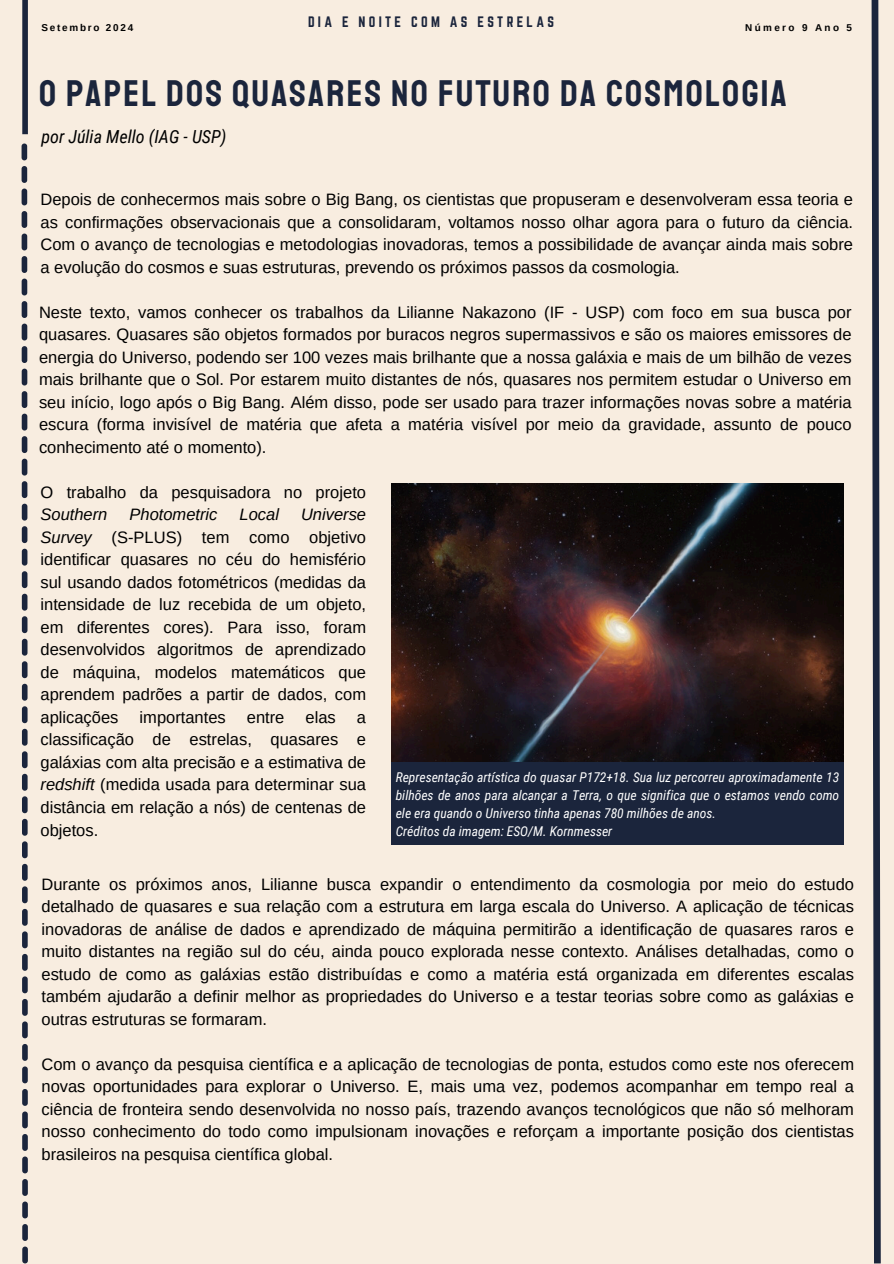
<style>
.page{position:relative;width:894px;height:1264px;background:#fff}
.page>*{position:absolute;margin:0;border:0;box-sizing:border-box;transform-origin:0 0}
.t1{font:37.5px "Staatliches";letter-spacing:.06em;color:#1b253c}
.t2{font:italic 18px "Roboto Condensed";color:#000}
.t3{font:16.5px/22.5px "Arimo";color:#000;text-align:justify}
.t4{font:italic 16.5px "Arimo";color:#000}
.t5{font:italic 13.5px/18px "Roboto Condensed";color:#fff}
.t6{font:13.2px "Norwester";letter-spacing:.25em;color:#1b253c}
.t7{font:700 9.9px "Arimo";letter-spacing:.18em;color:#000}
.t8{font:700 9.9px "Arimo";letter-spacing:.24em;color:#000}
.s1{font-style:italic}
</style>
<div class="page">
<div style="left:0;top:0;width:893px;height:1263px;background:#f8ede0"></div>
<svg style="left:22px;top:143px;width:6px;height:1120px"></svg>
<div style="left:22px;top:0;width:6px;height:134px;background:#1b253c"></div>
<svg style="left:871px;top:0;width:10px;height:1263px"></svg>
<img style="left:391px;top:483px;width:452px;height:279px">
<div style="left:391px;top:762px;width:452px;height:83px;background:#1b253c"></div>
<p class="t7" style="left:41px;top:22px;width:93px">Setembro 2024</p>
<h1 class="t6" style="left:308px;top:14px;width:247px">DIA E NOITE COM AS ESTRELAS</h1>
<p class="t8" style="left:745px;top:22px;width:108px">Número 9 Ano 5</p>
<h2 class="t1" style="left:39px;top:70px;width:749px">O PAPEL DOS QUASARES NO FUTURO DA COSMOLOGIA</h2>
<h2 class="t2" style="left:41px;top:126px;width:186px">por Júlia Mello (IAG - USP)</h2>
<h2 class="t3" style="left:40px;top:188px;width:813px">Depois de conhecermos mais sobre o Big Bang, os cientistas que propuseram e desenvolveram essa teoria e as confirmações observacionais que a consolidaram, voltamos nosso olhar agora para o futuro da ciência.<br>Com o avanço de tecnologias e metodologias inovadoras, temos a possibilidade de avançar ainda mais sobre a evolução do cosmos e suas estruturas, prevendo os próximos passos da cosmologia.</h2>
<p class="t3" style="left:39px;top:301px;width:813px">Neste texto, vamos conhecer os trabalhos da Lilianne Nakazono (IF - USP) com foco em sua busca por quasares. Quasares são objetos formados por buracos negros supermassivos e são os maiores emissores de energia do Universo, podendo ser 100 vezes mais brilhante que a nossa galáxia e mais de um bilhão de vezes mais brilhante que o Sol. Por estarem muito distantes de nós, quasares nos permitem estudar o Universo em seu início, logo após o Big Bang. Além disso, pode ser usado para trazer informações novas sobre a matéria escura (forma invisível de matéria que afeta a matéria visível por meio da gravidade, assunto de pouco conhecimento até o momento).</p>
<h2 class="t3" style="left:40px;top:481px;width:327px">O trabalho da pesquisadora no projeto<br><span class="s1">Southern</span></h2>
<h2 class="t3" style="left:40px;top:503px;width:327px;text-indent:260px"><span class="s1">Universe Survey</span> (S-PLUS) tem como objetivo identificar quasares no céu do hemisfério sul usando dados fotométricos (medidas da intensidade de luz recebida de um objeto, em diferentes cores). Para isso, foram desenvolvidos algoritmos de aprendizado de máquina, modelos matemáticos que aprendem padrões a partir de dados, com aplicações</h2>
<h2 class="t4" style="left:129px;top:505px;width:89px">Photometric</h2>
<h2 class="t4" style="left:239px;top:505px;width:41px">Local</h2>
<h2 class="t3" style="left:139px;top:706px;width:88px">importantes</h2>
<h2 class="t3" style="left:247px;top:706px;width:39px">entre</h2>
<h2 class="t3" style="left:305px;top:706px;width:32px">elas</h2>
<h2 class="t3" style="left:40px;top:706px;width:327px;text-indent:316px">a classificação de estrelas, quasares e galáxias com alta precisão e a estimativa de <span class="s1">redshift</span> (medida usada para determinar sua distância em relação a nós) de centenas de objetos.</h2>
<h4 class="t5" style="left:395px;top:768px;width:445px">Representação artística do quasar P172+18. Sua luz percorreu aproximadamente 13 bilhões de anos para alcançar a Terra, o que significa que o estamos vendo como ele era quando o Universo tinha apenas 780 milhões de anos.<br>Créditos da imagem: ESO/M. Kornmesser</h4>
<h2 class="t3" style="left:41px;top:872px;width:813px">Durante os próximos anos, Lilianne busca expandir o entendimento da cosmologia por meio do estudo detalhado de quasares e sua relação com a estrutura em larga escala do Universo. A aplicação de técnicas inovadoras de análise de dados e aprendizado de máquina permitirão a identificação de quasares raros e muito distantes na região sul do céu, ainda pouco explorada nesse contexto. Análises detalhadas, como o estudo de como as galáxias estão distribuídas e como a matéria está organizada em diferentes escalas também ajudarão a definir melhor as propriedades do Universo e a testar teorias sobre como as galáxias e outras estruturas se formaram.</h2>
<h2 class="t3" style="left:41px;top:1052px;width:813px">Com o avanço da pesquisa científica e a aplicação de tecnologias de ponta, estudos como este nos oferecem novas oportunidades para explorar o Universo. E, mais uma vez, podemos acompanhar em tempo real a ciência de fronteira sendo desenvolvida no nosso país, trazendo avanços tecnológicos que não só melhoram nosso conhecimento do todo como impulsionam inovações e reforçam a importante posição dos cientistas brasileiros na pesquisa científica global.</h2>
</div>
